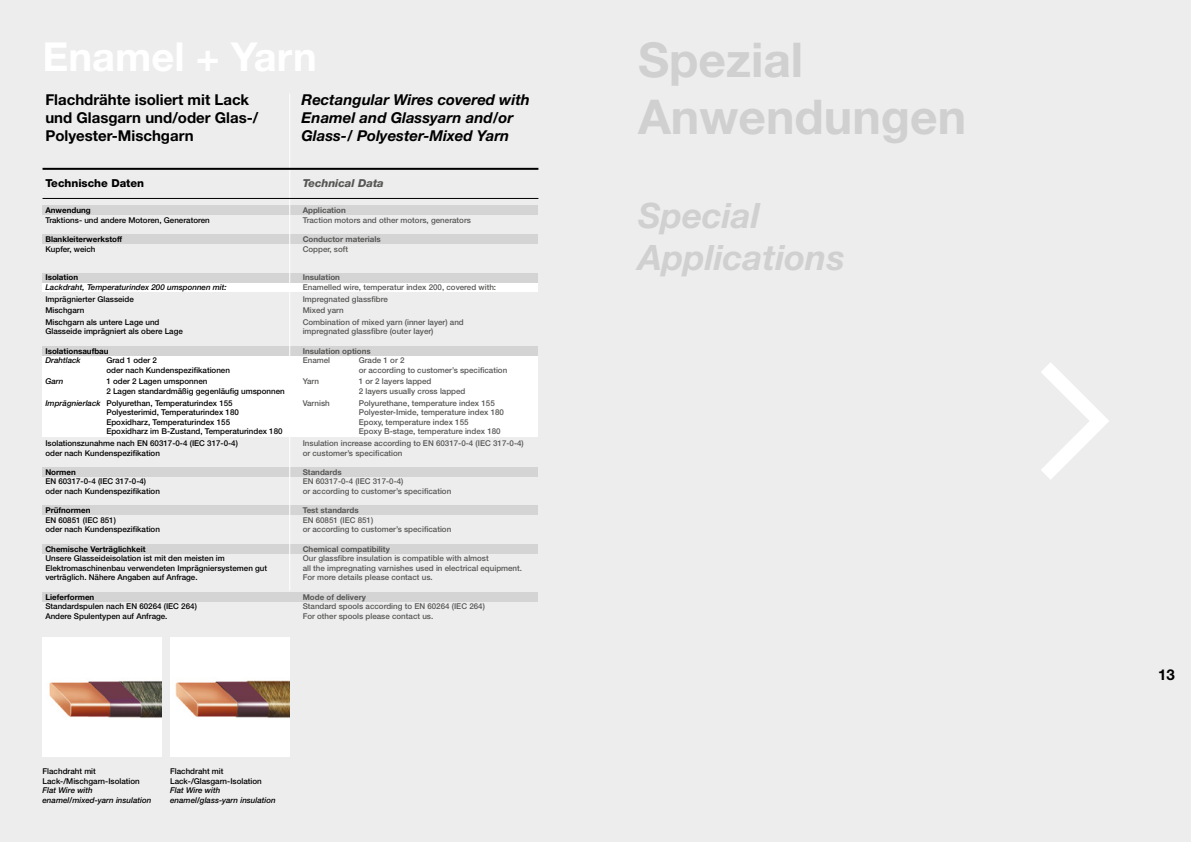
<style>
.page{position:relative;width:1191px;height:842px;background:#ededed}
.page>*{position:absolute;margin:0;border:0;box-sizing:border-box;transform-origin:0 0}
.t1{font:700 48px/57.6px "Helvetica Neue LT Pro";color:#d0d0d0}
.t2{font:italic 700 35px/42px "Helvetica Neue LT Pro";color:#d0d0d0}
.t3{font:italic 700 15px/18px "Helvetica Neue LT Pro";color:#000}
.t4{font:700 15px/18px "Helvetica Neue LT Pro";color:#000}
.t5{font:800 11px "Helvetica Neue LT Pro";color:#000}
.t6{font:italic 800 11px "Helvetica Neue LT Pro";color:#575756}
.t7{font:500 8px/9.6px "Helvetica Neue LT Pro";color:#000}
.t8{font:500 8px/9.6px "Helvetica Neue LT Pro";color:#575756}
.t9{font:italic 500 8px/9.6px "Helvetica Neue LT Pro";color:#000}
.t10{font:700 8px "Helvetica Neue LT Pro";color:#575756}
.t11{font:700 8px "Helvetica Neue LT Pro";color:#000}
.s1{font-style:italic}
</style>
<div class="page">
<div style="left:43px;top:355px;width:495px;height:82px;background:#fff"></div>
<div style="left:43px;top:346px;width:495px;height:10px;background:#d4d4d4"></div>
<div style="left:43px;top:467px;width:495px;height:10px;background:#d4d4d4"></div>
<div style="left:43px;top:505px;width:495px;height:10px;background:#d4d4d4"></div>
<div style="left:43px;top:544px;width:495px;height:10px;background:#d4d4d4"></div>
<div style="left:43px;top:592px;width:495px;height:10px;background:#d4d4d4"></div>
<div style="left:43px;top:282px;width:495px;height:10px;background:#fff"></div>
<div style="left:43px;top:234px;width:495px;height:10px;background:#d4d4d4"></div>
<div style="left:43px;top:273px;width:495px;height:9px;background:#d4d4d4"></div>
<div style="left:43px;top:205px;width:495px;height:10px;background:#d4d4d4"></div>
<hr style="left:289px;top:94px;width:1px;height:497px;background:#fff">
<div style="left:43px;top:638px;width:119px;height:119px;background:#fff"></div>
<img style="left:49px;top:681px;width:113px;height:37px">
<div style="left:170px;top:638px;width:119px;height:119px;background:#fff"></div>
<img style="left:175px;top:680px;width:114px;height:38px">
<hr style="left:43px;top:198px;width:495px;height:1px;background:#000">
<hr style="left:43px;top:168px;width:495px;height:2px;background:#000">
<svg style="left:1041px;top:363px;width:68px;height:116px"></svg>
<h3 class="t4" style="left:45px;top:90px;width:215px">Flachdrähte isoliert mit Lack und Glasgarn und/oder Glas-/<br>Polyester-Mischgarn</h3>
<h3 class="t3" style="left:301px;top:90px;width:230px">Rectangular Wires covered with<br>Enamel and Glassyarn and/or<br>Glass-/ Polyester-Mixed Yarn</h3>
<h3 class="t5" style="left:45px;top:176px;width:100px">Technische Daten</h3>
<h3 class="t6" style="left:303px;top:176px;width:83px">Technical Data</h3>
<p class="t11" style="left:45px;top:205px;width:47px">Anwendung</p>
<p class="t7" style="left:45px;top:215px;width:166px">Traktions- und andere Motoren, Generatoren</p>
<p class="t11" style="left:45px;top:234px;width:78px">Blankleiterwerkstoff</p>
<p class="t7" style="left:45px;top:244px;width:52px">Kupfer, weich</p>
<p class="t11" style="left:45px;top:272px;width:34px">Isolation</p>
<p class="t9" style="left:45px;top:282px;width:183px">Lackdraht, Temperaturindex 200 umsponnen mit:</p>
<p class="t7" style="left:45px;top:293px;width:116px;line-height:11.6px">Imprägnierter Glasseide<br>Mischgarn<br>Mischgarn als untere Lage und</p>
<p class="t7" style="left:45px;top:327px;width:139px">Glasseide imprägniert als obere Lage</p>
<p class="t11" style="left:45px;top:346px;width:65px">Isolationsaufbau</p>
<p class="t9" style="left:45px;top:355px;width:37px">Drahtlack</p>
<p class="t7" style="left:106px;top:355px;width:125px">Grad 1 oder 2<br>oder nach Kundenspezifikationen</p>
<p class="t9" style="left:45px;top:377px;width:20px">Garn</p>
<p class="t7" style="left:106px;top:377px;width:180px">1 oder 2 Lagen umsponnen<br>2 Lagen standardmäßig gegenläufig umsponnen</p>
<p class="t7" style="left:106px;top:398px;width:178px;text-indent:-61px"><span class="s1">Imprägnierlack</span> Polyurethan, Temperaturindex 155<br>Polyesterimid, Temperaturindex 180<br>Epoxidharz, Temperaturindex 155<br>Epoxidharz im B-Zustand, Temperaturindex 180</p>
<p class="t7" style="left:45px;top:438px;width:194px">Isolationszunahme nach EN 60317-0-4 (IEC 317-0-4) oder nach Kundenspezifikation</p>
<p class="t11" style="left:45px;top:467px;width:32px">Normen</p>
<p class="t7" style="left:45px;top:477px;width:116px">EN 60317-0-4 (IEC 317-0-4) oder nach Kundenspezifikation</p>
<p class="t11" style="left:45px;top:505px;width:47px">Prüfnormen</p>
<p class="t7" style="left:45px;top:515px;width:116px">EN 60851 (IEC 851)<br>oder nach Kundenspezifikation</p>
<p class="t11" style="left:45px;top:544px;width:102px">Chemische Verträglichkeit</p>
<p class="t7" style="left:45px;top:553px;width:223px">Unsere Glasseideisolation ist mit den meisten im<br>Elektromaschinenbau verwendeten Imprägniersystemen gut verträglich. Nähere Angaben auf Anfrage.</p>
<p class="t11" style="left:45px;top:592px;width:51px">Lieferformen</p>
<p class="t7" style="left:45px;top:601px;width:153px">Standardspulen nach EN 60264 (IEC 264)<br>Andere Spulentypen auf Anfrage.</p>
<p class="t10" style="left:303px;top:205px;width:45px">Application</p>
<p class="t8" style="left:303px;top:215px;width:170px">Traction motors and other motors, generators</p>
<p class="t10" style="left:303px;top:234px;width:80px">Conductor materials</p>
<p class="t8" style="left:303px;top:244px;width:47px">Copper, soft</p>
<p class="t10" style="left:303px;top:272px;width:39px">Insulation</p>
<p class="t8" style="left:303px;top:281px;width:195px;line-height:11.6px">Enamelled wire, temperatur index 200, covered with:<br>Impregnated glassfibre<br>Mixed yarn<br>Combination of mixed yarn (inner layer) and</p>
<p class="t8" style="left:303px;top:327px;width:132px">impregnated glassfibre (outer layer)</p>
<p class="t10" style="left:303px;top:346px;width:70px">Insulation options</p>
<p class="t8" style="left:303px;top:355px;width:29px">Enamel</p>
<p class="t8" style="left:359px;top:355px;width:150px">Grade 1 or 2<br>or according to customer’s specification</p>
<p class="t8" style="left:303px;top:377px;width:18px">Yarn</p>
<p class="t8" style="left:359px;top:377px;width:108px">1 or 2 layers lapped<br>2 layers usually cross lapped</p>
<p class="t8" style="left:303px;top:398px;width:29px">Varnish</p>
<p class="t8" style="left:359px;top:398px;width:147px">Polyurethane, temperature index 155<br>Polyester-Imide, temperature index 180<br>Epoxy, temperature index 155<br>Epoxy B-stage, temperature index 180</p>
<p class="t8" style="left:303px;top:438px;width:223px">Insulation increase according to EN 60317-0-4 (IEC 317-0-4) or customer’s specification</p>
<p class="t10" style="left:303px;top:467px;width:40px">Standards</p>
<p class="t8" style="left:303px;top:477px;width:150px">EN 60317-0-4 (IEC 317-0-4)<br>or according to customer’s specification</p>
<p class="t10" style="left:303px;top:505px;width:58px">Test standards</p>
<p class="t8" style="left:303px;top:515px;width:150px">EN 60851 (IEC 851)<br>or according to customer’s specification</p>
<p class="t10" style="left:303px;top:544px;width:89px">Chemical compatibility</p>
<p class="t8" style="left:303px;top:553px;width:221px">Our glassfibre insulation is compatible with almost<br>all the impregnating varnishes used in electrical equipment.<br>For more details please contact us.</p>
<p class="t10" style="left:303px;top:592px;width:65px">Mode of delivery</p>
<p class="t8" style="left:303px;top:601px;width:184px">Standard spools according to EN 60264 (IEC 264)<br>For other spools please contact us.</p>
<p class="t7" style="left:43px;top:766px;width:99px">Flachdraht mit<br>Lack-/Mischgarn-Isolation</p>
<p class="t9" style="left:43px;top:785px;width:110px">Flat Wire with enamel/mixed-yarn insulation</p>
<p class="t7" style="left:170px;top:766px;width:93px">Flachdraht mit<br>Lack-/Glasgarn-Isolation</p>
<p class="t9" style="left:170px;top:785px;width:107px">Flat Wire with enamel/glass-yarn insulation</p>
<h1 class="t1" style="left:638px;top:29px;width:330px">Spezial<br>Anwendungen</h1>
<h2 class="t2" style="left:638px;top:194px;width:208px">Special<br>Applications</h2>
<h3 class="t4" style="left:1158px;top:665px;width:18px">13</h3>
</div>
